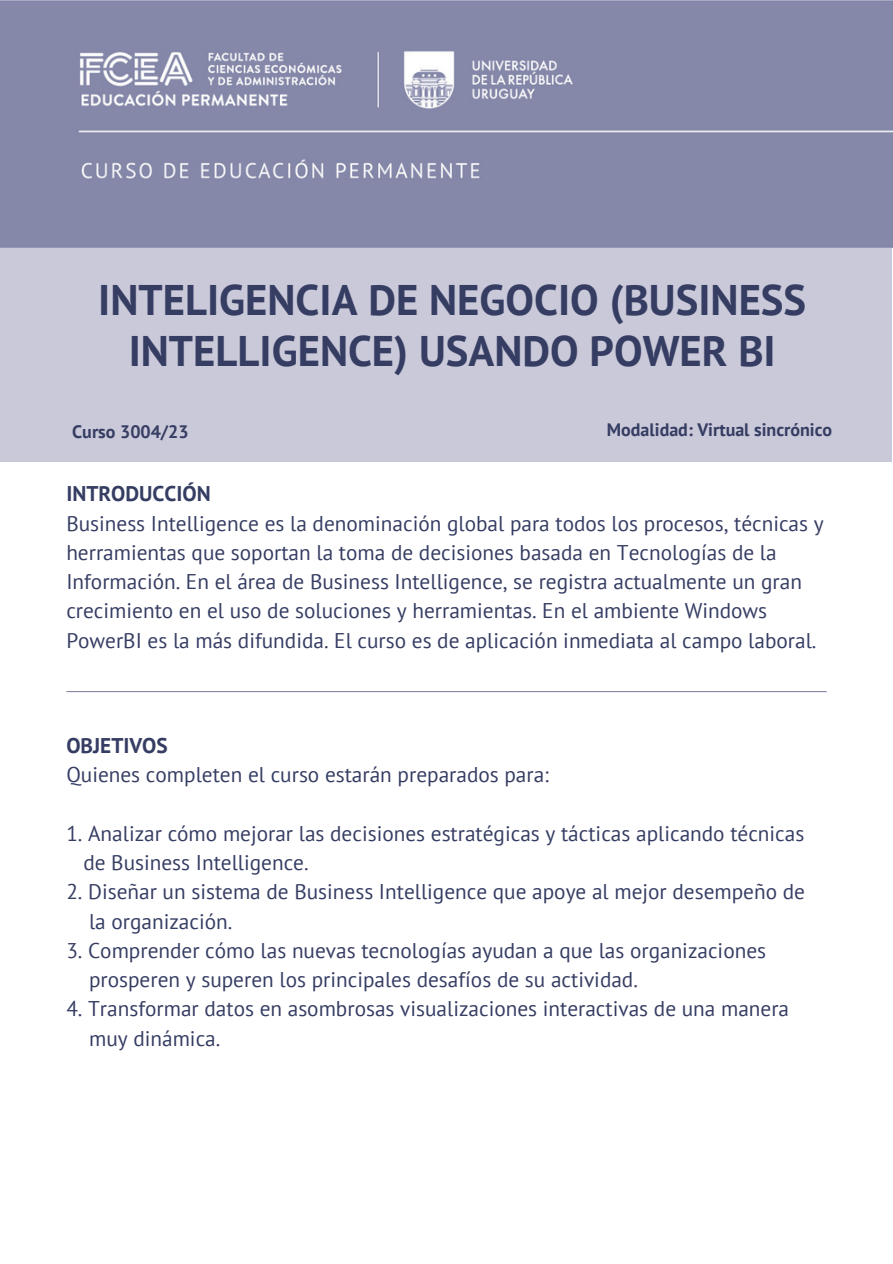
<style>
.page{position:relative;width:893px;height:1264px;background:#fff}
.page>*{position:absolute;margin:0;border:0;box-sizing:border-box;transform-origin:0 0}
.t1{font:700 42.75px/50.6px "PT Sans";color:#363d63;text-align:center}
.t2{font:21.3px/29.2px "PT Sans";color:#363d63}
.t3{font:700 21.3px "PT Sans";color:#363d63}
.t4{font:700 18px "PT Sans";color:#363d63}
</style>
<div class="page">
<div style="left:0;top:245px;width:891px;height:217px;background:#cac9d9"></div>
<hr style="left:66px;top:691px;width:760px;height:1px;background:#8588a9">
<img style="left:0;top:1px;width:892px;height:246px">
<h1 class="t1" style="left:98px;top:274px;width:709px">INTELIGENCIA DE NEGOCIO (BUSINESS<br>INTELLIGENCE) USANDO POWER BI</h1>
<p class="t4" style="left:72px;top:419px;width:118px">Curso 3004/23</p>
<p class="t4" style="left:607px;top:418px;width:227px">Modalidad: Virtual sincrónico</p>
<p class="t3" style="left:66px;top:480px;width:146px">INTRODUCCIÓN</p>
<p class="t2" style="left:66px;top:508px;width:758px">Business Intelligence es la denominación global para todos los procesos, técnicas y herramientas que soportan la toma de decisiones basada en Tecnologías de la Información. En el área de Business Intelligence, se registra actualmente un gran crecimiento en el uso de soluciones y herramientas. En el ambiente Windows PowerBI es la más difundida. El curso es de aplicación inmediata al campo laboral.</p>
<p class="t3" style="left:66px;top:731px;width:103px">OBJETIVOS</p>
<p class="t2" style="left:66px;top:760px;width:484px">Quienes completen el curso estarán preparados para:</p>
<p class="t2" style="left:83px;top:818px;width:722px;text-indent:-17px">1. Analizar cómo mejorar las decisiones estratégicas y tácticas aplicando técnicas de Business Intelligence.</p>
<p class="t2" style="left:89px;top:876px;width:717px;text-indent:-23px">2. Diseñar un sistema de Business Intelligence que apoye al mejor desempeño de la organización.</p>
<p class="t2" style="left:89px;top:935px;width:678px;text-indent:-23px">3. Comprender cómo las nuevas tecnologías ayudan a que las organizaciones prosperen y superen los principales desafíos de su actividad.</p>
<p class="t2" style="left:89px;top:993px;width:701px;text-indent:-23px">4. Transformar datos en asombrosas visualizaciones interactivas de una manera muy dinámica.</p>
</div>
